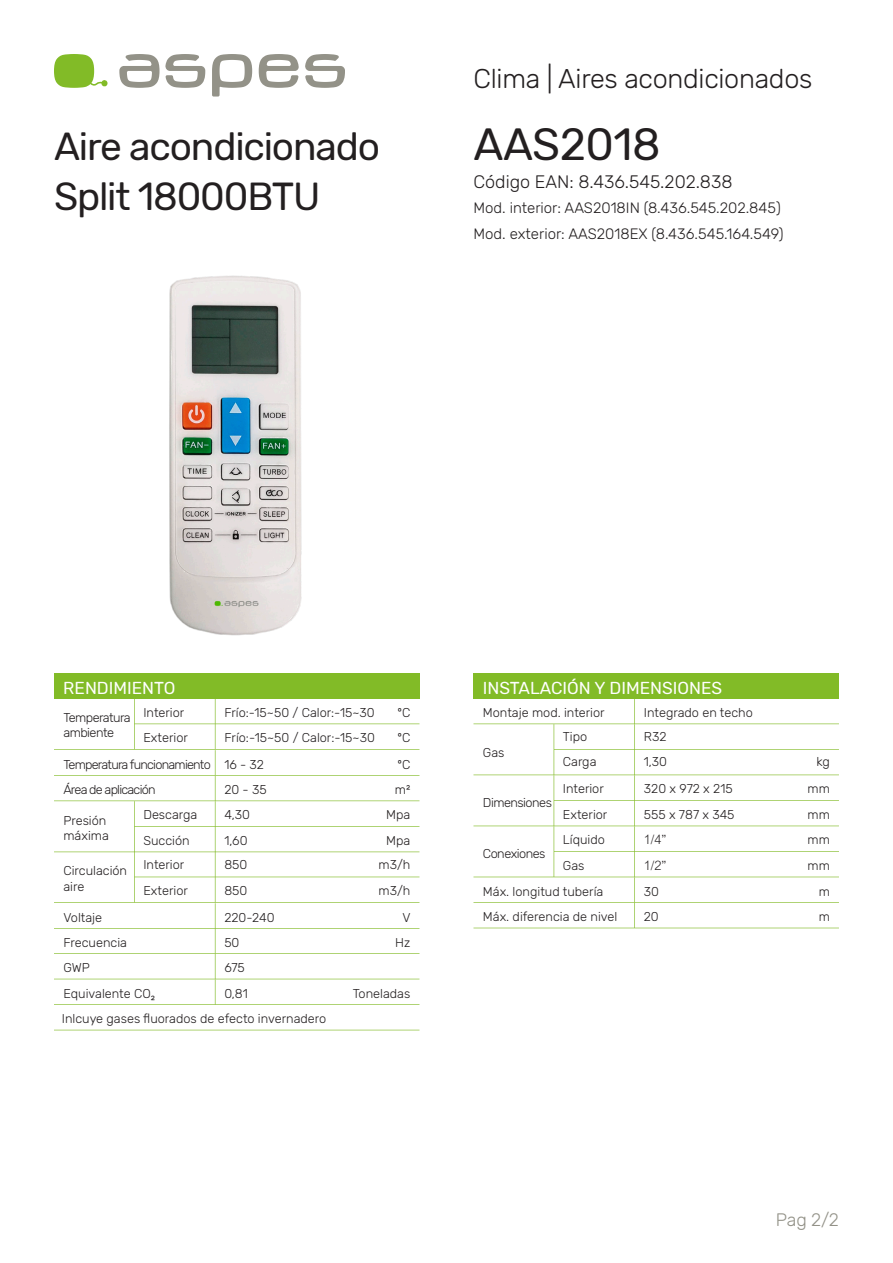
<style>
.page{position:relative;width:893px;height:1263px;background:#fff}
.page>*{position:absolute;margin:0;border:0;box-sizing:border-box;transform-origin:0 0}
.REFERENCIA{font:45px "Rubik";letter-spacing:-.01em;color:#231f20}
.FAMILIA{font:39px "Rubik";letter-spacing:-.03em;color:#231f20}
.SUB_TITULO{font:300 27px "Rubik";letter-spacing:-.01em;color:#231f20}
.TEXTO{font:300 18px "Rubik";color:#231f20}
.SUB_TITULO-2{font:300 18px "Rubik";color:#939288}
.TITULO_TABLA{font:17.25px "Rubik";color:#fff}
.TEXTO-2{font:300 15px "Rubik";color:#231f20}
.TEXTO_TABLA{font:300 12.75px/15.3px "Rubik";color:#231f20}
.UNIDADES_TABLA{font:300 12.75px "Rubik";color:#231f20}
.TEXTO_TABLA-2{font:300 12.75px "Rubik";letter-spacing:-.06em;color:#231f20}
.TEXTO_TABLA-3{font:300 12.75px "Rubik";letter-spacing:-.04em;color:#231f20}
.TEXTO_TABLA-4{font:300 12.75px "Arial Nova";color:#231f20}
</style>
<div class="page">
<svg style="left:212px;top:54px;width:40px;height:43px"></svg>
<svg style="left:305px;top:54px;width:40px;height:34px"></svg>
<svg style="left:259px;top:54px;width:40px;height:34px"></svg>
<svg style="left:119px;top:54px;width:86px;height:34px"></svg>
<svg style="left:54px;top:54px;width:54px;height:34px"></svg>
<div style="left:473px;top:673px;width:366px;height:26px;background:#82bb27"></div>
<div style="left:54px;top:673px;width:365px;height:26px;background:#82bb27"></div>
<svg style="left:54px;top:1030px;width:365px;height:1px"></svg>
<img style="left:169px;top:275px;width:133px;height:361px">
<svg style="left:473px;top:699px;width:366px;height:229px"></svg>
<svg style="left:54px;top:699px;width:365px;height:306px"></svg>
<p class="FAMILIA" style="left:54px;top:125px;width:328px">Aire acondicionado</p>
<p class="FAMILIA" style="left:54px;top:174px;width:268px">Split 18000BTU</p>
<p class="SUB_TITULO" style="left:473px;top:63px;width:340px">Clima | Aires acondicionados</p>
<p class="REFERENCIA" style="left:473px;top:119px;width:189px">AAS2018</p>
<p class="TEXTO" style="left:473px;top:171px;width:261px">Código EAN: 8.436.545.202.838</p>
<p class="TEXTO-2" style="left:473px;top:200px;width:309px">Mod. interior: AAS2018IN (8.436.545.202.845)</p>
<p class="TEXTO-2" style="left:473px;top:225px;width:312px">Mod. exterior: AAS2018EX (8.436.545.164.549)</p>
<p class="TITULO_TABLA" style="left:63px;top:678px;width:114px">RENDIMIENTO</p>
<p class="TEXTO_TABLA-3" style="left:63px;top:710px;width:69px">Temperatura</p>
<p class="TEXTO_TABLA-3" style="left:63px;top:725px;width:52px">ambiente</p>
<p class="TEXTO_TABLA" style="left:143px;top:705px;width:42px">Interior</p>
<p class="TEXTO_TABLA" style="left:224px;top:705px;width:152px">Frío:-15~50 / Calor:-15~30</p>
<p class="UNIDADES_TABLA" style="left:397px;top:706px;width:14px">ºC</p>
<p class="TEXTO_TABLA" style="left:143px;top:731px;width:46px">Exterior</p>
<p class="TEXTO_TABLA" style="left:225px;top:731px;width:152px">Frío:-15~50 / Calor:-15~30</p>
<p class="UNIDADES_TABLA" style="left:397px;top:731px;width:14px">ºC</p>
<p class="TEXTO_TABLA-2" style="left:63px;top:757px;width:149px">Temperatura funcionamiento</p>
<p class="TEXTO_TABLA" style="left:224px;top:757px;width:41px">16 - 32</p>
<p class="UNIDADES_TABLA" style="left:397px;top:757px;width:14px">ºC</p>
<p class="TEXTO_TABLA-2" style="left:63px;top:782px;width:94px">Área de aplicación</p>
<p class="TEXTO_TABLA" style="left:224px;top:782px;width:44px">20 - 35</p>
<p class="UNIDADES_TABLA" style="left:395px;top:782px;width:17px">m2</p>
<p class="TEXTO_TABLA" style="left:63px;top:813px;width:47px">Presión máxima</p>
<p class="TEXTO_TABLA" style="left:63px;top:864px;width:65px">Circulación</p>
<p class="TEXTO_TABLA" style="left:63px;top:879px;width:22px">aire</p>
<p class="TEXTO_TABLA" style="left:143px;top:807px;width:56px">Descarga</p>
<p class="TEXTO_TABLA" style="left:143px;top:833px;width:48px">Succión</p>
<p class="TEXTO_TABLA" style="left:143px;top:857px;width:42px">Interior</p>
<p class="TEXTO_TABLA" style="left:143px;top:884px;width:46px">Exterior</p>
<p class="TEXTO_TABLA" style="left:224px;top:807px;width:27px">4,30</p>
<p class="TEXTO_TABLA" style="left:224px;top:833px;width:25px">1,60</p>
<p class="TEXTO_TABLA" style="left:224px;top:857px;width:25px">850</p>
<p class="TEXTO_TABLA" style="left:224px;top:884px;width:25px">850</p>
<p class="UNIDADES_TABLA" style="left:386px;top:807px;width:26px">Mpa</p>
<p class="UNIDADES_TABLA" style="left:386px;top:833px;width:26px">Mpa</p>
<p class="UNIDADES_TABLA" style="left:378px;top:858px;width:33px">m3/h</p>
<p class="UNIDADES_TABLA" style="left:378px;top:884px;width:33px">m3/h</p>
<p class="TEXTO_TABLA" style="left:63px;top:910px;width:40px">Voltaje</p>
<p class="TEXTO_TABLA" style="left:224px;top:910px;width:52px">220-240</p>
<p class="UNIDADES_TABLA" style="left:403px;top:910px;width:10px">V</p>
<p class="TEXTO_TABLA" style="left:63px;top:935px;width:65px">Frecuencia</p>
<p class="TEXTO_TABLA" style="left:224px;top:935px;width:17px">50</p>
<p class="UNIDADES_TABLA" style="left:395px;top:935px;width:17px">Hz</p>
<p class="TEXTO_TABLA" style="left:63px;top:960px;width:28px">GWP</p>
<p class="TEXTO_TABLA" style="left:224px;top:960px;width:22px">675</p>
<p class="TEXTO_TABLA" style="left:63px;top:986px;width:93px">Equivalente CO₂</p>
<p class="TEXTO_TABLA" style="left:224px;top:986px;width:25px">0,81</p>
<p class="UNIDADES_TABLA" style="left:353px;top:986px;width:59px">Toneladas</p>
<p class="TEXTO_TABLA" style="left:62px;top:1011px;width:266px">Inlcuye gases fluorados de efecto invernadero</p>
<p class="TITULO_TABLA" style="left:483px;top:678px;width:241px">INSTALACIÓN Y DIMENSIONES</p>
<p class="TEXTO_TABLA" style="left:483px;top:705px;width:123px">Montaje mod. interior</p>
<p class="TEXTO_TABLA" style="left:644px;top:705px;width:111px">Integrado en techo</p>
<p class="TEXTO_TABLA" style="left:483px;top:745px;width:23px">Gas</p>
<p class="TEXTO_TABLA" style="left:563px;top:729px;width:26px">Tipo</p>
<p class="TEXTO_TABLA" style="left:563px;top:754px;width:35px">Carga</p>
<p class="TEXTO_TABLA" style="left:644px;top:729px;width:24px">R32</p>
<p class="TEXTO_TABLA" style="left:644px;top:754px;width:25px">1,30</p>
<p class="UNIDADES_TABLA" style="left:817px;top:754px;width:15px">kg</p>
<p class="TEXTO_TABLA-3" style="left:483px;top:795px;width:71px">Dimensiones</p>
<p class="TEXTO_TABLA-3" style="left:483px;top:846px;width:64px">Conexiones</p>
<p class="TEXTO_TABLA" style="left:563px;top:781px;width:42px">Interior</p>
<p class="TEXTO_TABLA" style="left:563px;top:807px;width:46px">Exterior</p>
<p class="TEXTO_TABLA" style="left:563px;top:832px;width:44px">Líquido</p>
<p class="TEXTO_TABLA" style="left:563px;top:858px;width:23px">Gas</p>
<p class="TEXTO_TABLA" style="left:644px;top:781px;width:90px">320 x 972 x 215</p>
<p class="TEXTO_TABLA" style="left:644px;top:807px;width:92px">555 x 787 x 345</p>
<p class="TEXTO_TABLA-4" style="left:644px;top:832px;width:24px">1/4”</p>
<p class="TEXTO_TABLA-4" style="left:644px;top:858px;width:24px">1/2”</p>
<p class="UNIDADES_TABLA" style="left:807px;top:781px;width:24px">mm</p>
<p class="UNIDADES_TABLA" style="left:807px;top:807px;width:24px">mm</p>
<p class="UNIDADES_TABLA" style="left:807px;top:832px;width:24px">mm</p>
<p class="UNIDADES_TABLA" style="left:807px;top:858px;width:24px">mm</p>
<p class="TEXTO_TABLA" style="left:483px;top:884px;width:122px">Máx. longitud tubería</p>
<p class="TEXTO_TABLA" style="left:644px;top:884px;width:17px">30</p>
<p class="UNIDADES_TABLA" style="left:819px;top:884px;width:13px">m</p>
<p class="TEXTO_TABLA" style="left:483px;top:909px;width:136px">Máx. diferencia de nivel</p>
<p class="TEXTO_TABLA" style="left:644px;top:909px;width:16px">20</p>
<p class="UNIDADES_TABLA" style="left:819px;top:910px;width:13px">m</p>
<p class="SUB_TITULO-2" style="left:776px;top:1209px;width:65px">Pag 2/2</p>
</div>
